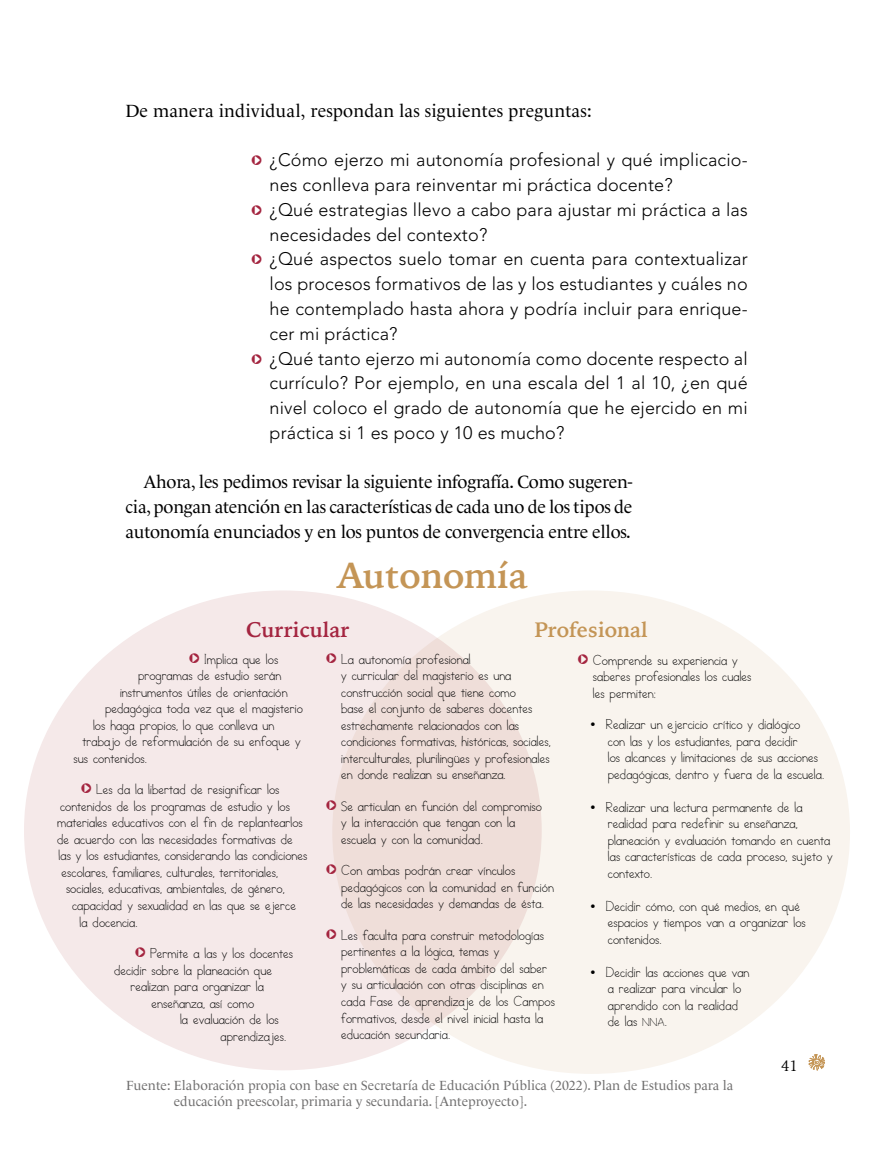
<style>
.page{position:relative;width:872px;height:1149px;background:#fff}
.page>*{position:absolute;margin:0;border:0;box-sizing:border-box;transform-origin:0 0}
.t1{font:700 36px "Iowan Old Style";color:#c49556}
.t2{font:700 21px "Iowan Old Style";color:#c49556}
.t3{font:700 21px "Iowan Old Style";color:#a42540}
.t4{font:300 18px "Avenir LT Std";letter-spacing:.01em;color:#000}
.t5{font:18px/24.8px "Le Monde Livre";letter-spacing:.01em;color:#000;text-align:justify}
.t6{font:15px "Iowan Old Style";color:#000}
.t7{font:13.5px/16.5px "Le Monde Livre";color:#706f6f}
.t8{font:12.75px/16.5px "Abc Teacher";color:#000}
.s1{font-family:"KG Arrows";font-weight:400;color:#a42540}
.s2{font-family:"KG Arrows";font-size:18px;color:#a42540}
.s3{font-family:"Abc Teacher SC800";font-size:10.2px}
</style>
<div class="page">
<svg style="left:808px;top:1054px;width:17px;height:15px"></svg>
<div style="left:24px;top:590px;width:518px;height:479px;background:#f5e9e9;border-radius:50%"></div>
<div style="left:332px;top:590px;width:518px;height:483px;background:linear-gradient(to right,#efdfda,#fcfbf5);border-radius:50%"></div>
<h3 class="t5" style="left:125px;top:98px;width:468px">De manera individual, respondan las siguientes preguntas:</h3>
<h3 class="t4" style="left:251px;top:149px;width:498px"><span class="s1">y</span> ¿Cómo ejerzo mi autonomía profesional y qué implicacio-</h3>
<h3 class="t4" style="left:269px;top:174px;width:405px">nes conlleva para reinventar mi práctica docente?</h3>
<h3 class="t4" style="left:251px;top:199px;width:498px"><span class="s1">y</span> ¿Qué estrategias llevo a cabo para ajustar mi práctica a las</h3>
<h3 class="t4" style="left:269px;top:224px;width:219px">necesidades del contexto?</h3>
<h3 class="t4" style="left:251px;top:248px;width:498px"><span class="s1">y</span> ¿Qué aspectos suelo tomar en cuenta para contextualizar</h3>
<h3 class="t4" style="left:269px;top:273px;width:480px">los procesos formativos de las y los estudiantes y cuáles no</h3>
<h3 class="t4" style="left:269px;top:298px;width:480px">he contemplado hasta ahora y podría incluir para enrique-</h3>
<h3 class="t4" style="left:269px;top:323px;width:130px">cer mi práctica?</h3>
<h3 class="t4" style="left:251px;top:347px;width:498px"><span class="s1">y</span> ¿Qué tanto ejerzo mi autonomía como docente respecto al</h3>
<h3 class="t4" style="left:269px;top:372px;width:480px">currículo? Por ejemplo, en una escala del 1 al 10, ¿en qué</h3>
<h3 class="t4" style="left:269px;top:397px;width:479px">nivel coloco el grado de autonomía que he ejercido en mi</h3>
<h3 class="t4" style="left:269px;top:422px;width:296px">práctica si 1 es poco y 10 es mucho?</h3>
<h3 class="t5" style="left:125px;top:469px;width:508px;text-indent:18px">Ahora, les pedimos revisar la siguiente infografía. Como sugeren&shy;cia, pongan atención en las características de cada uno de los tipos de autonomía enunciados y en los puntos de convergencia entre ellos.</h3>
<h1 class="t1" style="left:337px;top:542px;width:192px">Autonomía</h1>
<h2 class="t3" style="left:246px;top:610px;width:105px">Curricular</h2>
<h2 class="t2" style="left:534px;top:610px;width:115px">Profesional</h2>
<p class="t8" style="left:341px;top:651px;width:211px;text-indent:-15px"><span class="s2">y</span> La autonomía profesional<br>y curricular del magisterio es una construcción social que tiene como<br>base el conjunto de saberes docentes estrechamente relacionados con las condiciones formativas, históricas, sociales, interculturales, plurilingües y profesionales en donde realizan su enseñanza.</p>
<p class="t8" style="left:341px;top:798px;width:202px;text-indent:-15px"><span class="s2">y</span> Se articulan en función del compromiso y la interacción que tengan con la escuela y con la comunidad.</p>
<p class="t8" style="left:341px;top:862px;width:214px;text-indent:-15px"><span class="s2">y</span> Con ambas podrán crear vínculos pedagógicos con la comunidad en función de las necesidades y demandas de ésta.</p>
<p class="t8" style="left:341px;top:927px;width:215px;text-indent:-15px"><span class="s2">y</span> Les faculta para construir metodologías pertinentes a la lógica, temas y problemáticas de cada ámbito del saber y su articulación con otras disciplinas en cada Fase de aprendizaje de los Campos formativos, desde el nivel inicial hasta la educación secundaria.</p>
<p class="t8" style="left:189px;top:651px;width:91px"><span class="s2">y</span> Implica que los</p>
<p class="t8" style="left:138px;top:667px;width:145px">programas de estudio serán</p>
<p class="t8" style="left:120px;top:684px;width:169px">instrumentos útiles de orientación</p>
<p class="t8" style="left:105px;top:700px;width:199px">pedagógica toda vez que el magisterio</p>
<p class="t8" style="left:93px;top:717px;width:183px">los haga propios, lo que conlleva un</p>
<p class="t8" style="left:83px;top:733px;width:220px">trabajo de reformulación de su enfoque y</p>
<p class="t8" style="left:74px;top:750px;width:75px">sus contenidos.</p>
<p class="t8" style="left:81px;top:781px;width:200px"><span class="s2">y</span> Les da la libertad de resignificar los</p>
<p class="t8" style="left:60px;top:798px;width:231px">contenidos de los programas de estudio y los</p>
<p class="t8" style="left:57px;top:814px;width:247px">materiales educativos con el fin de replantearlos</p>
<p class="t8" style="left:57px;top:831px;width:237px">de acuerdo con las necesidades formativas de</p>
<p class="t8" style="left:59px;top:847px;width:250px">las y los estudiantes, considerando las condiciones</p>
<p class="t8" style="left:61px;top:864px;width:218px">escolares, familiares, culturales, territoriales,</p>
<p class="t8" style="left:66px;top:880px;width:220px">sociales, educativas, ambientales, de género,</p>
<p class="t8" style="left:72px;top:897px;width:225px">capacidad y sexualidad en las que se ejerce</p>
<p class="t8" style="left:80px;top:913px;width:60px">la docencia.</p>
<p class="t8" style="left:135px;top:945px;width:160px"><span class="s2">y</span> Permite a las y los docentes</p>
<p class="t8" style="left:114px;top:961px;width:160px">decidir sobre la planeación que</p>
<p class="t8" style="left:130px;top:978px;width:135px">realizan para organizar la</p>
<p class="t8" style="left:151px;top:994px;width:104px">enseñanza, así como</p>
<p class="t8" style="left:180px;top:1011px;width:100px">la evaluación de los</p>
<p class="t8" style="left:220px;top:1027px;width:67px">aprendizajes.</p>
<p class="t8" style="left:593px;top:651px;width:160px;text-indent:-15px"><span class="s2">y</span> Comprende su experiencia y saberes profesionales los cuales les permiten:</p>
<p class="t8" style="left:608px;top:716px;width:218px;text-indent:-18px">• Realizar un ejercicio crítico y dialógico<br>con las y los estudiantes, para decidir<br>los alcances y limitaciones de sus acciones pedagógicas, dentro y fuera de la escuela.</p>
<p class="t8" style="left:608px;top:798px;width:226px;text-indent:-18px">• Realizar una lectura permanente de la realidad para redefinir su enseñanza, planeación y evaluación tomando en cuenta las características de cada proceso, sujeto y contexto.</p>
<p class="t8" style="left:608px;top:897px;width:199px;text-indent:-18px">• Decidir cómo, con qué medios, en qué espacios y tiempos van a organizar los contenidos.</p>
<p class="t8" style="left:608px;top:963px;width:143px;text-indent:-18px">• Decidir las acciones que van a realizar para vincular lo aprendido con la realidad de las <span class="s3">NNA</span>.</p>
<p class="t7" style="left:174px;top:1076px;width:561px;text-indent:-48px">Fuente: Elaboración propia con base en Secretaría de Educación Pública (2022). Plan de Estudios para la educación preescolar, primaria y secundaria. [Anteproyecto].</p>
<p class="t6" style="left:781px;top:1051px;width:18px">41</p>
</div>
